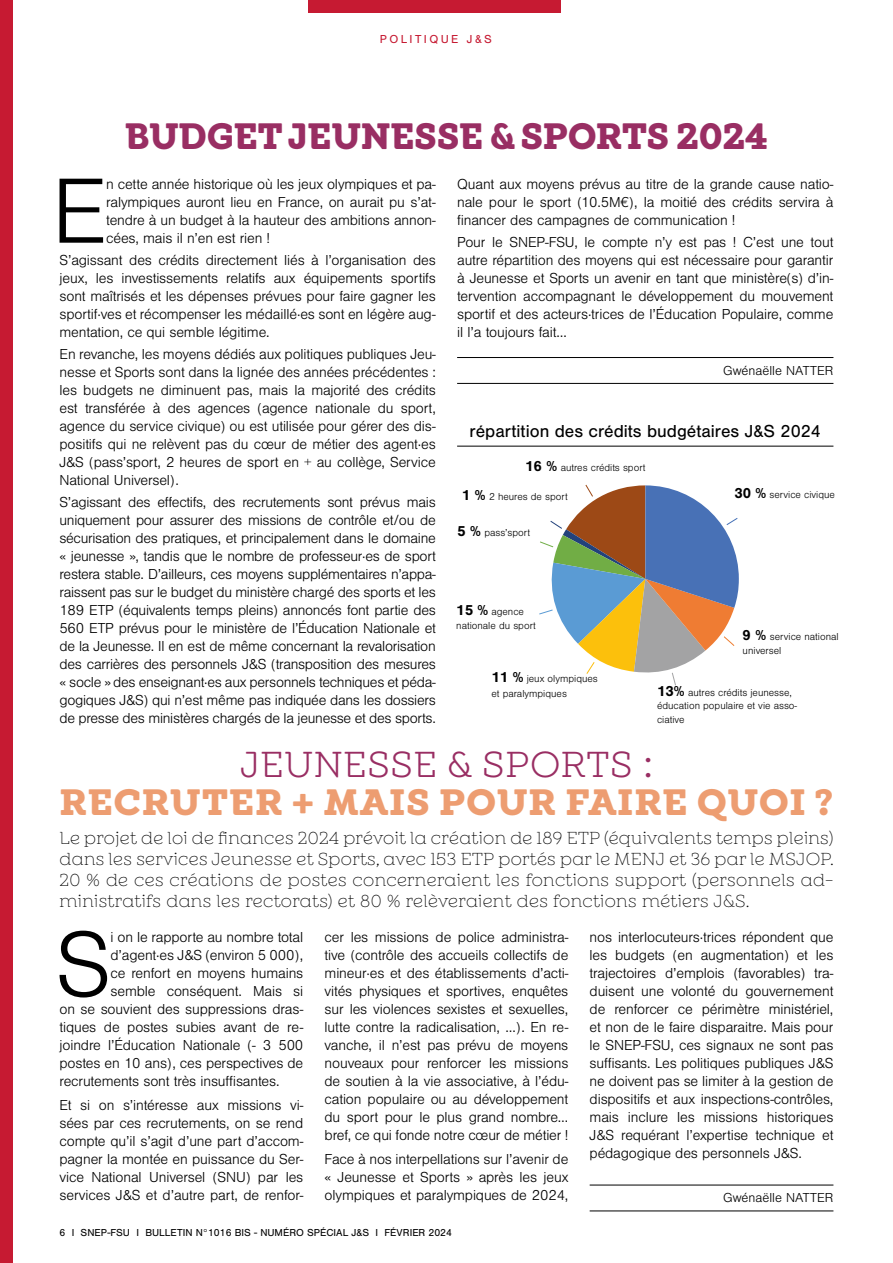
<style>
.page{position:relative;width:893px;height:1263px;background:#fff}
.page>*{position:absolute;margin:0;border:0;box-sizing:border-box;transform-origin:0 0}
.t1{font:300 96px "Nimbus San";color:#000}
.t2{font:700 37.5px "Winden Alt";letter-spacing:.02em;color:#ed9d71}
.t3{font:700 37.5px "Winden Alt";letter-spacing:-.01em;color:#992e63;scale:.96 1}
.t4{font:37.5px "Winden Alt";letter-spacing:.02em;color:#992e63}
.t5{font:300 18px/21px "Winden Alt";letter-spacing:.02em;color:#000;text-align:justify}
.t6{font:18px "Nimbus San";color:#000}
.t7{font:300 15px/18px "Nimbus San";letter-spacing:-.01em;color:#000;text-align:justify}
.t8{font:300 13.5px "Nimbus San";color:#000}
.t9{font:12px "Nimbus San";letter-spacing:.2em;color:#c61a32}
.t10{font:300 10.5px/13.5px "Nimbus San";color:#000}
.t11{font:10.5px "Nimbus San";color:#000}
.s1{font-weight:700;font-size:15px}
</style>
<div class="page">
<hr style="left:457px;top:357px;width:376px;height:1px;background:#000">
<hr style="left:457px;top:383px;width:376px;height:1px;background:#000">
<svg style="left:539px;top:484px;width:200px;height:202px"></svg>
<hr style="left:457px;top:446px;width:376px;height:1px;background:#000">
<hr style="left:590px;top:1185px;width:243px;height:1px;background:#000">
<hr style="left:590px;top:1211px;width:243px;height:1px;background:#000">
<div style="left:0;top:0;width:13px;height:1263px;background:#c61a32"></div>
<div style="left:308px;top:0;width:253px;height:13px;background:#c61a32"></div>
<p class="t9" style="left:380px;top:32px;width:114px">POLITIQUE J&amp;S</p>
<h2 class="t3" style="left:125px;top:112px;width:672px">BUDGET JEUNESSE &amp; SPORTS 2024</h2>
<h1 class="t1" style="left:52px;top:161px;width:57px">E</h1>
<p class="t7" style="left:106px;top:175px;width:331px">n cette année historique où les jeux olympiques et pa&shy;ralympiques auront lieu en France, on aurait pu s’at&shy;tendre à un budget à la hauteur des ambitions annon&shy;cées, mais il n’en est rien !</p>
<p class="t7" style="left:60px;top:251px;width:378px">S’agissant des crédits directement liés à l’organisation des jeux, les investissements relatifs aux équipements sportifs sont maîtrisés et les dépenses prévues pour faire gagner les sportif·ves et récompenser les médaillé·es sont en légère aug&shy;mentation, ce qui semble légitime.</p>
<p class="t7" style="left:60px;top:346px;width:378px">En revanche, les moyens dédiés aux politiques publiques Jeu&shy;nesse et Sports sont dans la lignée des années précédentes : les budgets ne diminuent pas, mais la majorité des crédits est transférée à des agences (agence nationale du sport, agence du service civique) ou est utilisée pour gérer des dis&shy;positifs qui ne relèvent pas du cœur de métier des agent·es J&amp;S (pass’sport, 2 heures de sport en + au collège, Service National Universel).</p>
<p class="t7" style="left:60px;top:494px;width:378px">S’agissant des effectifs, des recrutements sont prévus mais uniquement pour assurer des missions de contrôle et/ou de sécurisation des pratiques, et principalement dans le domaine « jeunesse », tandis que le nombre de professeur·es de sport restera stable. D’ailleurs, ces moyens supplémentaires n’appa&shy;raissent pas sur le budget du ministère chargé des sports et les 189 ETP (équivalents temps pleins) annoncés font partie des 560 ETP prévus pour le ministère de l’Éducation Nationale et de la Jeunesse. Il en est de même concernant la revalorisation des carrières des personnels J&amp;S (transposition des mesures « socle » des enseignant·es aux personnels techniques et péda&shy;gogiques J&amp;S) qui n’est même pas indiquée dans les dossiers de presse des ministères chargés de la jeunesse et des sports.</p>
<p class="t7" style="left:457px;top:175px;width:378px">Quant aux moyens prévus au titre de la grande cause natio&shy;nale pour le sport (10.5M€), la moitié des crédits servira à financer des campagnes de communication !</p>
<p class="t7" style="left:457px;top:233px;width:378px">Pour le SNEP-FSU, le compte n’y est pas ! C’est une tout autre répartition des moyens qui est nécessaire pour garantir à Jeunesse et Sports un avenir en tant que ministère(s) d’in&shy;tervention accompagnant le développement du mouvement sportif et des acteurs·trices de l’Éducation Populaire, comme il l’a toujours fait…</p>
<p class="t8" style="left:723px;top:363px;width:112px">Gwénaëlle NATTER</p>
<p class="t6" style="left:470px;top:421px;width:353px">répartition des crédits budgétaires J&amp;S 2024</p>
<p class="t10" style="left:525px;top:461px;width:122px"><span class="s1">16 %</span> autres crédits sport</p>
<p class="t10" style="left:462px;top:490px;width:107px"><span class="s1">1 %</span> 2 heures de sport</p>
<p class="t10" style="left:457px;top:526px;width:74px"><span class="s1">5 %</span> pass’sport</p>
<p class="t10" style="left:734px;top:488px;width:102px"><span class="s1">30 %</span> service civique</p>
<p class="t10" style="left:456px;top:605px;width:81px"><span class="s1">15 %</span> agence nationale du sport</p>
<p class="t10" style="left:492px;top:672px;width:108px;line-height:15px"><span class="s1">11 %</span> jeux olympiques et paralympiques</p>
<p class="t10" style="left:743px;top:630px;width:98px"><span class="s1">9 %</span> service national universel</p>
<p class="t10" style="left:657px;top:686px;width:142px"><span class="s1">13%</span> autres crédits jeunesse, éducation populaire et vie asso&shy;ciative</p>
<h2 class="t4" style="left:240px;top:743px;width:414px">JEUNESSE &amp; SPORTS :</h2>
<h2 class="t2" style="left:60px;top:777px;width:775px">RECRUTER + MAIS POUR FAIRE QUOI ?</h2>
<p class="t5" style="left:60px;top:828px;width:776px">Le projet de loi de finances 2024 prévoit la création de 189 ETP (équivalents temps pleins) dans les services Jeunesse et Sports, avec 153 ETP portés par le MENJ et 36 par le MSJOP.<br>20 % de ces créations de postes concerneraient les fonctions support (personnels ad&shy;ministratifs dans les rectorats) et 80 % relèveraient des fonctions métiers J&amp;S.</p>
<h1 class="t1" style="left:56px;top:914px;width:57px">S</h1>
<p class="t7" style="left:111px;top:928px;width:194px">i on le rapporte au nombre total</p>
<p class="t7" style="left:590px;top:928px;width:245px">nos interlocuteurs·trices répondent que les budgets (en augmentation) et les trajectoires d’emplois (favorables) tra&shy;duisent une volonté du gouvernement de renforcer ce périmètre ministériel, et non de le faire disparaitre. Mais pour le SNEP-FSU, ces signaux ne sont pas suffisants. Les politiques publiques J&amp;S ne doivent pas se limiter à la gestion de dispositifs et aux inspections-contrôles, mais inclure les missions historiques J&amp;S requérant l’expertise technique et pédagogique des personnels J&amp;S.</p>
<p class="t8" style="left:723px;top:1191px;width:112px">Gwénaëlle NATTER</p>
<p class="t7" style="left:325px;top:928px;width:245px">cer les missions de police administra&shy;tive (contrôle des accueils collectifs de mineur·es et des établissements d’acti&shy;vités physiques et sportives, enquêtes sur les violences sexistes et sexuelles, lutte contre la radicalisation, …). En re&shy;vanche, il n’est pas prévu de moyens nouveaux pour renforcer les missions de soutien à la vie associative, à l’édu&shy;cation populaire ou au développement du sport pour le plus grand nombre… bref, ce qui fonde notre cœur de métier !</p>
<p class="t7" style="left:325px;top:1151px;width:245px">Face à nos interpellations sur l’avenir de « Jeunesse et Sports » après les jeux olympiques et paralympiques de 2024,</p>
<p class="t7" style="left:111px;top:946px;width:194px">d’agent·es J&amp;S (environ 5 000),</p>
<p class="t7" style="left:111px;top:964px;width:194px">ce renfort en moyens humains</p>
<p class="t7" style="left:111px;top:982px;width:194px">semble conséquent. Mais si</p>
<p class="t7" style="left:60px;top:1000px;width:245px">on se souvient des suppressions dras-</p>
<p class="t7" style="left:60px;top:1018px;width:245px">tiques de postes subies avant de re-</p>
<p class="t7" style="left:60px;top:1036px;width:245px">joindre l’Éducation Nationale (- 3 500</p>
<p class="t7" style="left:60px;top:1054px;width:245px">postes en 10 ans), ces perspectives de</p>
<p class="t7" style="left:60px;top:1072px;width:222px">recrutements sont très insuffisantes.</p>
<p class="t7" style="left:60px;top:1097px;width:245px">Et si on s’intéresse aux missions vi&shy;sées par ces recrutements, on se rend compte qu’il s’agit d’une part d’accom&shy;pagner la montée en puissance du Ser&shy;vice National Universel (SNU) par les services J&amp;S et d’autre part, de renfor-</p>
<p class="t11" style="left:60px;top:1227px;width:394px">6 I SNEP-FSU I BULLETIN N°1016 BIS - NUMÉRO SPÉCIAL J&amp;S I FÉVRIER 2024</p>
</div>
